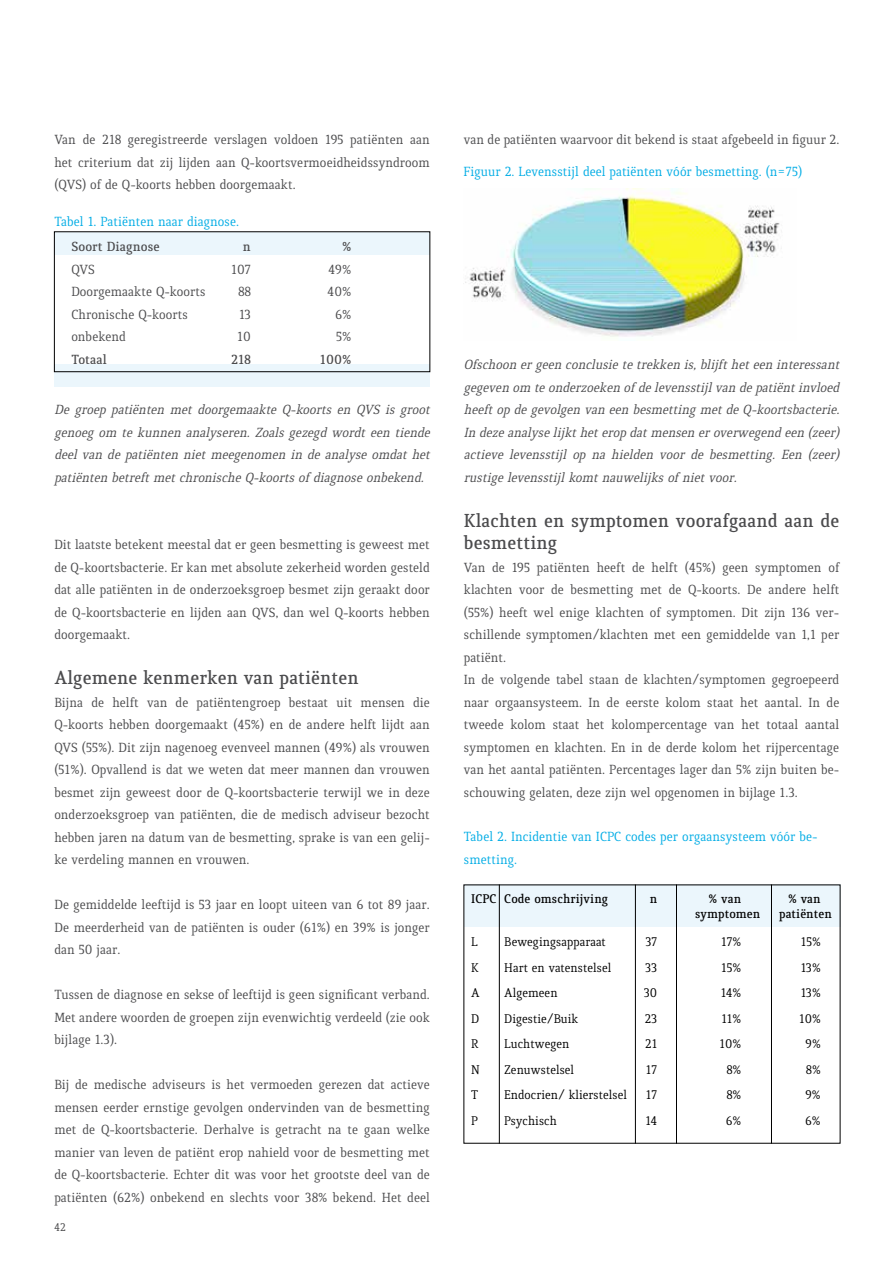
<style>
.page{position:relative;width:893px;height:1263px;background:#fff}
.page>*{position:absolute;margin:0;border:0;box-sizing:border-box;transform-origin:0 0}
.t1{font:600 20.25px/22.5px "Quiroga Serif Pro";color:#4b4b4d}
.t2{font:14.25px/22.5px "Quiroga Serif Pro";color:#4b4b4d;text-align:justify}
.t3{font:italic 14.25px/22.5px "Quiroga Serif Pro";letter-spacing:-.02em;color:#4b4b4d;text-align:justify}
.t4{font:14.25px/22.5px "Quiroga Serif Pro";color:#00ace5}
.t5{font:600 14.25px "Quiroga Serif Pro";color:#4b4b4d}
.t6{font:13.5px "Quiroga Serif Pro";color:#000}
.t7{font:600 13.5px "Quiroga Serif Pro";color:#000}
.t8{font:12px "Quiroga Serif Pro";color:#4b4b4d}
</style>
<div class="page">
<div style="left:54px;top:233px;width:376px;height:22px;background:#ebf6fc"></div>
<div style="left:55px;top:365px;width:375px;height:22px;background:#ebf6fc"></div>
<img style="left:465px;top:189px;width:317px;height:148px">
<div style="left:464px;top:884px;width:376px;height:43px;background:#ebf6fc"></div>
<hr style="left:676px;top:884px;width:1px;height:259px;background:#000">
<hr style="left:771px;top:884px;width:1px;height:259px;background:#000">
<hr style="left:635px;top:884px;width:1px;height:259px;background:#000">
<hr style="left:499px;top:884px;width:1px;height:259px;background:#000">
<p class="t2" style="left:54px;top:128px;width:377px">Van de 218 geregistreerde verslagen voldoen 195 patiënten aan het criterium dat zij lijden aan Q-koortsvermoeidheidssyndroom (QVS) of de Q-koorts hebben doorgemaakt.</p>
<p class="t4" style="left:54px;top:210px;width:186px">Tabel 1. Patiënten naar diagnose.</p>
<p class="t5" style="left:71px;top:238px;width:90px">Soort Diagnose</p>
<p class="t5" style="left:243px;top:238px;width:9px">n</p>
<p class="t5" style="left:342px;top:238px;width:11px">%</p>
<p class="t2" style="left:71px;top:258px;width:25px">QVS</p>
<p class="t2" style="left:231px;top:258px;width:21px">107</p>
<p class="t2" style="left:328px;top:258px;width:25px">49%</p>
<p class="t2" style="left:71px;top:280px;width:136px">Doorgemaakte Q-koorts</p>
<p class="t2" style="left:238px;top:280px;width:14px">88</p>
<p class="t2" style="left:327px;top:280px;width:26px">40%</p>
<p class="t2" style="left:71px;top:303px;width:118px">Chronische Q-koorts</p>
<p class="t2" style="left:239px;top:303px;width:13px">13</p>
<p class="t2" style="left:335px;top:303px;width:18px">6%</p>
<p class="t2" style="left:71px;top:325px;width:56px">onbekend</p>
<p class="t2" style="left:237px;top:325px;width:15px">10</p>
<p class="t2" style="left:336px;top:325px;width:17px">5%</p>
<p class="t5" style="left:71px;top:350px;width:37px">Totaal</p>
<p class="t5" style="left:231px;top:350px;width:21px">218</p>
<p class="t5" style="left:320px;top:350px;width:33px">100%</p>
<p class="t3" style="left:54px;top:398px;width:381px">De groep patiënten met doorgemaakte Q-koorts en QVS is groot genoeg om te kunnen analyseren. Zoals gezegd wordt een tiende deel van de patiënten niet meegenomen in de analyse omdat het patiënten betreftmetchronischeQ-koortsofdiagnoseonbekend.</p>
<p class="t2" style="left:54px;top:533px;width:377px">Dit laatste betekent meestal dat er geen besmetting is geweest met de Q-koortsbacterie. Er kan met absolute zekerheid worden gesteld dat alle patiënten in de onderzoeksgroep besmet zijn geraakt door de Q-koortsbacterie en lijden aan QVS, dan wel Q-koorts hebben doorgemaakt.</p>
<h1 class="t1" style="left:54px;top:666px;width:306px">Algemene kenmerken van patiënten</h1>
<p class="t2" style="left:54px;top:691px;width:377px">Bijna de helft van de patiëntengroep bestaat uit mensen die Q-koorts hebben doorgemaakt (45%) en de andere helft lijdt aan QVS (55%). Dit zijn nagenoeg evenveel mannen (49%) als vrouwen (51%). Opvallend is dat we weten dat meer mannen dan vrouwen besmet zijn geweest door de Q-koortsbacterie terwijl we in deze onderzoeksgroep van patiënten, die de medisch adviseur bezocht hebben jaren na datum van de besmetting, sprake is van een gelij&shy;ke verdeling mannen en vrouwen.</p>
<p class="t2" style="left:54px;top:893px;width:377px">De gemiddelde leeftijd is 53 jaar en loopt uiteen van 6 tot 89 jaar.<br>De meerderheid van de patiënten is ouder (61%) en 39% is jonger dan 50 jaar.</p>
<p class="t2" style="left:54px;top:983px;width:377px">Tussen de diagnose en sekse of leeftijd is geen significant verband.<br>Met andere woorden de groepen zijn evenwichtig verdeeld (zie ook bijlage 1.3).</p>
<p class="t2" style="left:54px;top:1073px;width:377px">Bij de medische adviseurs is het vermoeden gerezen dat actieve mensen eerder ernstige gevolgen ondervinden van de besmetting met de Q-koortsbacterie. Derhalve is getracht na te gaan welke manier van leven de patiënt erop nahield voor de besmetting met de Q-koortsbacterie. Echter dit was voor het grootste deel van de patiënten (62%) onbekend en slechts voor 38% bekend. Het deel</p>
<p class="t8" style="left:54px;top:1219px;width:13px">42</p>
<p class="t2" style="left:464px;top:128px;width:377px">van de patiënten waarvoor dit bekend is staat afgebeeld in figuur 2.</p>
<p class="t4" style="left:463px;top:160px;width:340px">Figuur 2. Levensstijl deel patiënten vóór besmetting. (n=75)</p>
<p class="t3" style="left:464px;top:353px;width:381px">Ofschoon ergeen conclusietetrekken is,blijftheteen interessant gegeven om teonderzoeken ofdelevensstijlvan depatiëntinvloed heeftopdegevolgen van een besmettingmetdeQ-koortsbacterie.<br>In dezeanalyselijktheteropdatmensen eroverwegendeen (zeer) actieve levensstijl op na hielden voor de besmetting. Een (zeer) rustigelevensstijlkomtnauwelijksofnietvoor.</p>
<h1 class="t1" style="left:464px;top:509px;width:377px">Klachten en symptomen voorafgaand aan de besmetting</h1>
<p class="t2" style="left:464px;top:556px;width:377px;text-align:left">Van de 195 patiënten heeft de helft (45%) geen symptomen of klachten voor de besmetting met de Q-koorts. De andere helft (55%) heeft wel enige klachten of symptomen. Dit zijn 136 ver&shy;schillende symptomen/klachten met een gemiddelde van 1,1 per patiënt.<br>In de volgende tabel staan de klachten/symptomen gegroepeerd naar orgaansysteem. In de eerste kolom staat het aantal. In de tweede kolom staat het kolompercentage van het totaal aantal symptomen en klachten. En in de derde kolom het rijpercentage van het aantal patiënten. Percentages lager dan 5% zijn buiten be&shy;schouwing gelaten, deze zijn wel opgenomen in bijlage 1.3.</p>
<p class="t4" style="left:464px;top:825px;width:355px">Tabel 2. Incidentie van ICPC codes per orgaansysteem vóór be&shy;smetting.</p>
<p class="t7" style="left:471px;top:890px;width:138px">ICPC Code omschrijving</p>
<p class="t7" style="left:650px;top:890px;width:9px">n</p>
<p class="t7" style="left:709px;top:890px;width:34px">% van</p>
<p class="t7" style="left:788px;top:890px;width:34px">% van</p>
<p class="t7" style="left:695px;top:905px;width:67px">symptomen</p>
<p class="t7" style="left:779px;top:905px;width:54px">patiënten</p>
<p class="t6" style="left:471px;top:934px;width:8px">L</p>
<p class="t6" style="left:504px;top:934px;width:103px">Bewegingsapparaat</p>
<p class="t6" style="left:645px;top:934px;width:13px">37</p>
<p class="t6" style="left:721px;top:934px;width:22px">17%</p>
<p class="t6" style="left:801px;top:934px;width:22px">15%</p>
<p class="t6" style="left:471px;top:959px;width:9px">K</p>
<p class="t6" style="left:504px;top:959px;width:109px">Hart en vatenstelsel</p>
<p class="t6" style="left:645px;top:959px;width:14px">33</p>
<p class="t6" style="left:721px;top:959px;width:22px">15%</p>
<p class="t6" style="left:801px;top:959px;width:21px">13%</p>
<p class="t6" style="left:471px;top:985px;width:10px">A</p>
<p class="t6" style="left:504px;top:985px;width:55px">Algemeen</p>
<p class="t6" style="left:644px;top:985px;width:15px">30</p>
<p class="t6" style="left:721px;top:985px;width:22px">14%</p>
<p class="t6" style="left:801px;top:985px;width:21px">13%</p>
<p class="t6" style="left:471px;top:1010px;width:10px">D</p>
<p class="t6" style="left:504px;top:1010px;width:76px">Digestie/Buik</p>
<p class="t6" style="left:645px;top:1010px;width:14px">23</p>
<p class="t6" style="left:721px;top:1010px;width:21px">11%</p>
<p class="t6" style="left:799px;top:1010px;width:23px">10%</p>
<p class="t6" style="left:471px;top:1036px;width:9px">R</p>
<p class="t6" style="left:504px;top:1036px;width:67px">Luchtwegen</p>
<p class="t6" style="left:645px;top:1036px;width:14px">21</p>
<p class="t6" style="left:720px;top:1036px;width:23px">10%</p>
<p class="t6" style="left:805px;top:1036px;width:17px">9%</p>
<p class="t6" style="left:471px;top:1061px;width:10px">N</p>
<p class="t6" style="left:504px;top:1061px;width:72px">Zenuwstelsel</p>
<p class="t6" style="left:646px;top:1061px;width:13px">17</p>
<p class="t6" style="left:726px;top:1061px;width:16px">8%</p>
<p class="t6" style="left:806px;top:1061px;width:16px">8%</p>
<p class="t6" style="left:471px;top:1087px;width:9px">T</p>
<p class="t6" style="left:504px;top:1087px;width:124px">Endocrien/ klierstelsel</p>
<p class="t6" style="left:646px;top:1087px;width:13px">17</p>
<p class="t6" style="left:726px;top:1087px;width:16px">8%</p>
<p class="t6" style="left:805px;top:1087px;width:17px">9%</p>
<p class="t6" style="left:471px;top:1112px;width:8px">P</p>
<p class="t6" style="left:504px;top:1112px;width:54px">Psychisch</p>
<p class="t6" style="left:645px;top:1112px;width:13px">14</p>
<p class="t6" style="left:726px;top:1112px;width:17px">6%</p>
<p class="t6" style="left:805px;top:1112px;width:17px">6%</p>
</div>
